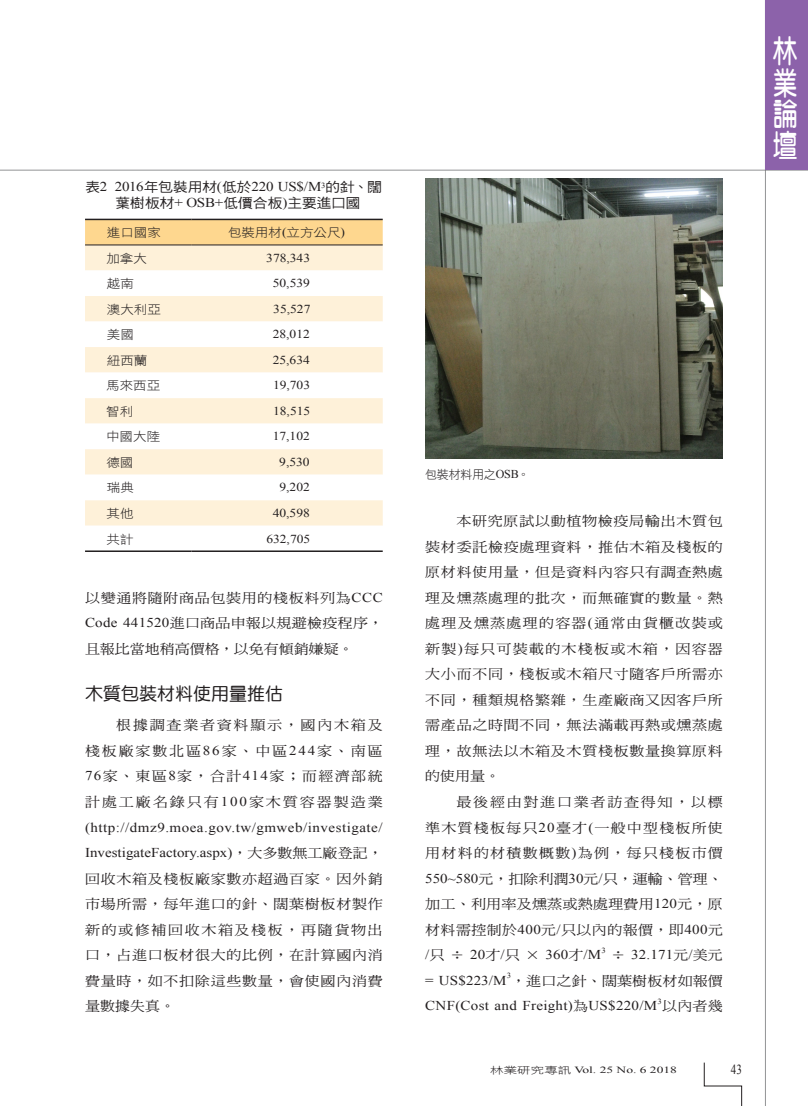
<style>
.page{position:relative;width:808px;height:1106px;background:#fff}
.page>*{position:absolute;margin:0;border:0;box-sizing:border-box;transform-origin:0 0}
.t1{font:31.5px/31.5px "DF Yuan W7 WINP BF";color:#fff;text-align:justify;scale:.77 1}
._02-內文中標標準{font:18px "DF Yuan W5 WINP BF";color:#231f20}
.t2{font:13.8px "Times New Roman";color:#231f20;scale:.8 1}
._01內文{font:13.5px/25.5px "DF Ming W5 WINP BF";letter-spacing:.045em;color:#231f20;text-align:justify;scale:1.11 1}
._11-表格-標題{font:13.5px/16.5px "DF Hei W5 WINP BF";letter-spacing:-.015em;color:#231f20;scale:1.11 1}
._01內文-2{font:13.5px/25.5px "DF Ming W5 WINP BF";letter-spacing:.01em;color:#231f20;text-align:right;scale:1.11 1}
._01內文-3{font:13.5px "Times New Roman";letter-spacing:.02em;color:#231f20;scale:1.11 1}
._22-表格-內文{font:12.15px "Times New Roman";color:#231f20;scale:1.11 1}
._22-表格-內文-2{font:12.15px "DF Hei W3 WINP BF";color:#231f20;scale:1.11 1}
._06圖說{font:12px "DF Hei W3 WINP BF";letter-spacing:-.02em;color:#231f20}
.t3{font:9.45px "Times New Roman";color:#231f20;scale:1.43 1}
._01內文-4{font:7.8px "Times New Roman";color:#231f20;scale:1.11 1}
.s1{font-family:"Times New Roman"}
.s2{font-family:"DF Ming W5 WINP BF"}
.s3{font-family:"DF Hei W3 WINP BF"}
</style>
<div class="page">
<hr style="left:0;top:170px;width:808px;height:1px;background:#6c6d70">
<hr style="left:765px;top:0;width:1px;height:1106px;background:#6c6d70">
<svg style="left:704px;top:1062px;width:38px;height:44px"></svg>
<div style="left:766px;top:0;width:42px;height:170px;background:#8c62aa"></div>
<div style="left:85px;top:220px;width:298px;height:24px;background:#fed78f"></div>
<div style="left:85px;top:245px;width:298px;height:25px;background:#fef1d9"></div>
<svg style="left:85px;top:296px;width:298px;height:230px;fill:#fef1d9"></svg>
<hr style="left:85px;top:244px;width:106px;height:1px;background:#231f20">
<hr style="left:191px;top:244px;width:192px;height:1px;background:#231f20">
<hr style="left:85px;top:219px;width:106px;height:1px;background:#231f20">
<hr style="left:191px;top:219px;width:192px;height:1px;background:#231f20">
<hr style="left:85px;top:550px;width:106px;height:2px;background:#231f20">
<hr style="left:191px;top:550px;width:192px;height:2px;background:#231f20">
<img style="left:425px;top:179px;width:298px;height:279px">
<p class="_11-表格-標題" style="left:115px;top:179px;width:242px;text-indent:-30px">表<span class="s1">2 2016</span>年包裝用材<span class="s1">(</span>低於<span class="s1">220 US$/M</span><sup>3</sup>的針、闊葉樹板材<span class="s1">+ OSB+</span>低價合板<span class="s1">)</span>主要進口國</p>
<p class="_22-表格-內文-2" style="left:107px;top:226px;width:50px">進口國家</p>
<p class="_22-表格-內文-2" style="left:228px;top:226px;width:107px">包裝用材<span class="s1">(</span>立方公尺<span class="s1">)</span></p>
<p class="_22-表格-內文-2" style="left:106px;top:252px;width:38px">加拿大</p>
<p class="_22-表格-內文" style="left:266px;top:249px;width:41px">378,343</p>
<p class="_22-表格-內文-2" style="left:107px;top:277px;width:26px">越南</p>
<p class="_22-表格-內文" style="left:273px;top:275px;width:35px">50,539</p>
<p class="_22-表格-內文-2" style="left:107px;top:303px;width:50px">澳大利亞</p>
<p class="_22-表格-內文" style="left:273px;top:300px;width:35px">35,527</p>
<p class="_22-表格-內文-2" style="left:107px;top:328px;width:26px">美國</p>
<p class="_22-表格-內文" style="left:273px;top:326px;width:35px">28,012</p>
<p class="_22-表格-內文-2" style="left:107px;top:354px;width:38px">紐西蘭</p>
<p class="_22-表格-內文" style="left:273px;top:351px;width:35px">25,634</p>
<p class="_22-表格-內文-2" style="left:106px;top:379px;width:50px">馬來西亞</p>
<p class="_22-表格-內文" style="left:273px;top:377px;width:35px">19,703</p>
<p class="_22-表格-內文-2" style="left:106px;top:405px;width:26px">智利</p>
<p class="_22-表格-內文" style="left:273px;top:403px;width:35px">18,515</p>
<p class="_22-表格-內文-2" style="left:106px;top:431px;width:50px">中國大陸</p>
<p class="_22-表格-內文" style="left:273px;top:428px;width:35px">17,102</p>
<p class="_22-表格-內文-2" style="left:106px;top:456px;width:26px">德國</p>
<p class="_22-表格-內文" style="left:279px;top:454px;width:29px">9,530</p>
<p class="_22-表格-內文-2" style="left:107px;top:482px;width:26px">瑞典</p>
<p class="_22-表格-內文" style="left:279px;top:479px;width:29px">9,202</p>
<p class="_22-表格-內文-2" style="left:107px;top:507px;width:26px">其他</p>
<p class="_22-表格-內文" style="left:273px;top:505px;width:35px">40,598</p>
<p class="_22-表格-內文-2" style="left:107px;top:533px;width:26px">共計</p>
<p class="_22-表格-內文" style="left:266px;top:530px;width:41px">632,705</p>
<p class="_01內文" style="left:85px;top:585px;width:270px">以變通將隨附商品包裝用的棧板料列為<span class="s1">CCC Code 441520</span>進口商品申報以規避檢疫程序，且報比當地稍高價格，以免有傾銷嫌疑。</p>
<p class="_02-內文中標標準" style="left:85px;top:685px;width:199px">木質包裝材料使用量推估</p>
<p class="_01內文" style="left:85px;top:712px;width:270px;text-indent:31px">根據調查業者資料顯示，國內木箱及棧板廠家數北區<span class="s1">86</span>家、中區<span class="s1">244</span>家、南區<span class="s1">76</span>家、東區<span class="s1">8</span>家，合計<span class="s1">414</span>家；而經濟部統計處工廠名錄只有<span class="s1">100</span>家木質容器製造業<span class="s1">(http://dmz9.moea.gov.tw/gmweb/investigate/ InvestigateFactory.aspx)</span>，大多數無工廠登記，回收木箱及棧板廠家數亦超過百家。因外銷市場所需，每年進口的針、闊葉樹板材製作新的或修補回收木箱及棧板，再隨貨物出口，占進口板材很大的比例，在計算國內消費量時，如不扣除這些數量，會使國內消費量數據失真。</p>
<h1 class="t1" style="left:773px;top:35px;width:32px">林業論壇</h1>
<p class="_06圖說" style="left:425px;top:468px;width:106px">包裝材料用之<span class="s1">OSB</span>。</p>
<p class="_01內文" style="left:425px;top:508px;width:270px;text-indent:31px">本研究原試以動植物檢疫局輸出木質包裝材委託檢疫處理資料，推估木箱及棧板的原材料使用量，但是資料內容只有調查熱處理及燻蒸處理的批次，而無確實的數量。熱處理及燻蒸處理的容器<span class="s1">(</span>通常由貨櫃改裝或新製<span class="s1">)</span>每只可裝載的木棧板或木箱，因容器大小而不同，棧板或木箱尺寸隨客戶所需亦不同，種類規格繁雜，生產廠商又因客戶所需產品之時間不同，無法滿載再熱或燻蒸處理，故無法以木箱及木質棧板數量換算原料的使用量。</p>
<p class="_01內文" style="left:425px;top:789px;width:270px;text-indent:31px">最後經由對進口業者訪查得知，以標準木質棧板每只<span class="s1">20</span>臺才<span class="s1">(</span>一般中型棧板所使用材料的材積數概數<span class="s1">)</span>為例，每只棧板市價<span class="s1">550~580</span>元，扣除利潤<span class="s1">30</span>元<span class="s1">/</span>只，運輸、管理、加工、利用率及燻蒸或熱處理費用<span class="s1">120</span>元，原材料需控制於<span class="s1">400</span>元<span class="s1">/</span>只以內的報價，即<span class="s1">400</span>元<span class="s1">/</span>只 ÷ <span class="s1">20</span>才<span class="s1">/</span>只 × <span class="s1">360</span>才<span class="s1">/M</span></p>
<p class="_01內文-4" style="left:601px;top:945px;width:5px">3</p>
<p class="_01內文-2" style="left:425px;top:942px;width:270px">÷ <span class="s1">32.171</span>元<span class="s1">/</span>美元<br><span class="s1">= US$223/M</span> ，進口之針、闊葉樹板材如報價</p>
<p class="_01內文-4" style="left:507px;top:970px;width:5px">3</p>
<p class="_01內文-3" style="left:425px;top:996px;width:270px">CNF(Cost and Freight)<span class="s2">為</span>US$220/M <span class="s2">以內者幾</span></p>
<p class="_01內文-4" style="left:657px;top:996px;width:5px">3</p>
<p class="t3" style="left:490px;top:1063px;width:132px"><span class="s3">林業研究專訊</span> Vol. 25 No. 6 2018</p>
<p class="t2" style="left:731px;top:1060px;width:15px">43</p>
</div>
